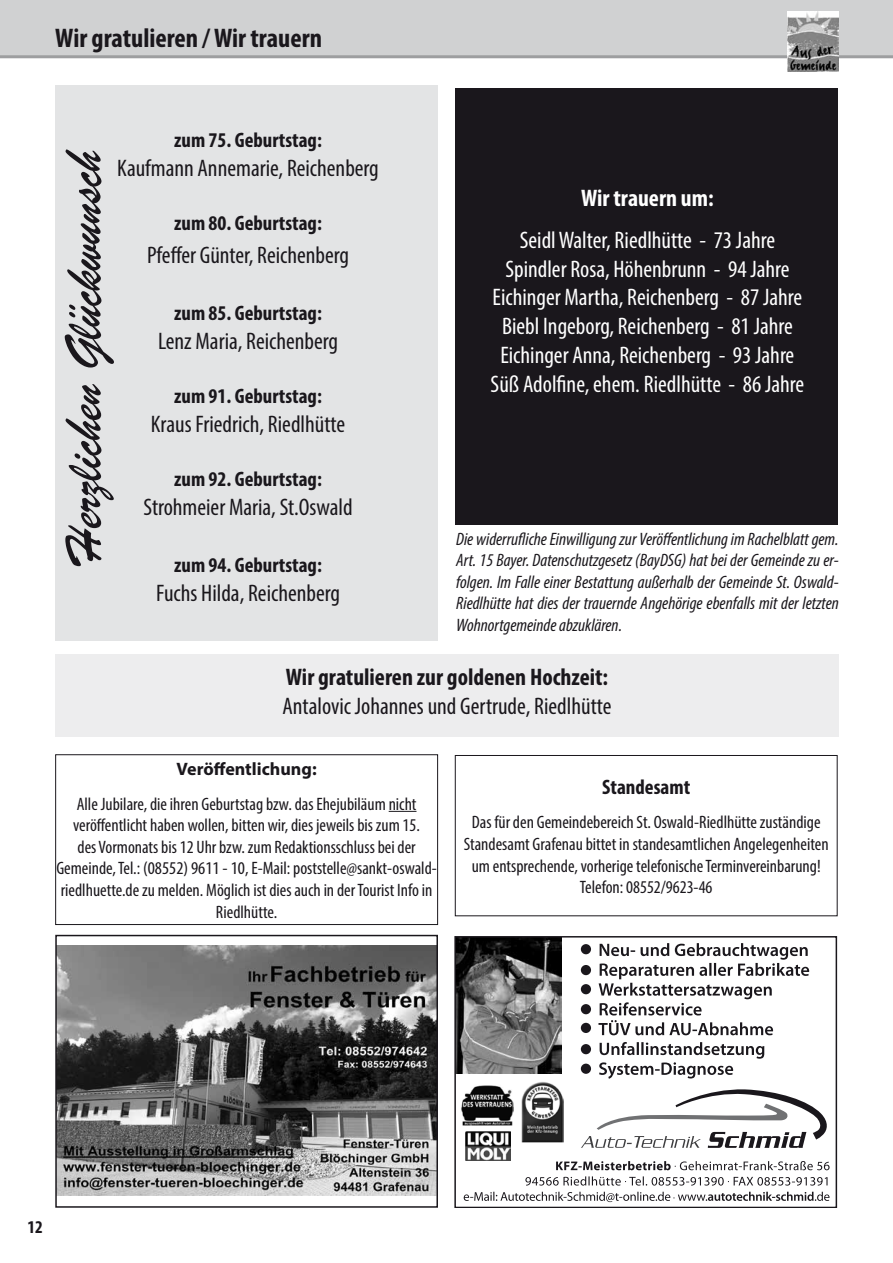
<style>
.page{position:relative;width:893px;height:1263px;background:#fff}
.page>*{position:absolute;margin:0;border:0;box-sizing:border-box;transform-origin:0 0}
.t1{font:54px "Brush Script";letter-spacing:-.01em;color:#1a171c}
.t2{font:700 condensed 27px "Myriad Pro";color:#1a171c}
.t3{font:condensed 24px/28.8px "Myriad Pro";color:#fff;text-align:center}
.t4{font:condensed 24px "Myriad Pro";color:#1a171c}
.t5{font:700 condensed 24px "Myriad Pro";color:#1a171c}
.t6{font:700 condensed 24px "Myriad Pro";color:#fff}
.t7{font:700 condensed 21px "Myriad Pro";color:#1a171c}
.t8{font:condensed 18px/21.6px "Myriad Pro";color:#1a171c;text-align:center}
.t9{font:italic condensed 18px/21.6px "Myriad Pro";color:#1a171c;text-align:justify}
.t10{font:700 18px "Myriad Pro";color:#1a171c}
.t11{font:700 condensed 18px "Myriad Pro";color:#1a171c}
</style>
<div class="page">
<div style="left:0;top:0;width:893px;height:55px;background:#d0d1d2"></div>
<hr style="left:0;top:55px;width:893px;height:3px;background:#9d9ea0">
<div style="left:55px;top:654px;width:784px;height:83px;background:#ededee"></div>
<div style="left:455px;top:88px;width:383px;height:436px;background:#1a171c"></div>
<div style="left:55px;top:85px;width:383px;height:556px;background:#e3e4e5"></div>
<img style="left:788px;top:12px;width:51px;height:60px">
<svg style="left:389px;top:811px;width:27px;height:1px"></svg>
<div style="left:55px;top:754px;width:383px;height:171px;border:1px solid #1a171c"></div>
<div style="left:455px;top:755px;width:382px;height:161px;border:1px solid #1a171c"></div>
<img style="left:458px;top:939px;width:104px;height:135px">
<svg style="left:599px;top:1042px;width:165px;height:37px"></svg>
<svg style="left:598px;top:943px;width:211px;height:92px"></svg>
<img style="left:465px;top:1131px;width:45px;height:29px">
<img style="left:461px;top:1085px;width:53px;height:40px">
<img style="left:521px;top:1082px;width:42px;height:61px">
<div style="left:581px;top:944px;width:10px;height:10px;background:#1a171c;border-radius:50%"></div>
<div style="left:581px;top:965px;width:10px;height:10px;background:#1a171c;border-radius:50%"></div>
<div style="left:581px;top:984px;width:10px;height:10px;background:#1a171c;border-radius:50%"></div>
<div style="left:581px;top:1004px;width:10px;height:10px;background:#1a171c;border-radius:50%"></div>
<div style="left:581px;top:1023px;width:10px;height:10px;background:#1a171c;border-radius:50%"></div>
<div style="left:581px;top:1044px;width:10px;height:10px;background:#1a171c;border-radius:50%"></div>
<div style="left:581px;top:1063px;width:10px;height:11px;background:#1a171c;border-radius:50%"></div>
<svg style="left:464px;top:1192px;width:365px;height:10px"></svg>
<svg style="left:525px;top:1176px;width:302px;height:9px"></svg>
<svg style="left:556px;top:1161px;width:274px;height:9px"></svg>
<svg style="left:581px;top:1089px;width:246px;height:59px"></svg>
<div style="left:455px;top:936px;width:382px;height:272px;border:2px solid #1a171c"></div>
<img style="left:58px;top:945px;width:377px;height:250px">
<div style="left:55px;top:935px;width:383px;height:273px;border:2px solid #1a171c"></div>
<h2 class="t2" style="left:55px;top:21px;width:268px">Wir gratulieren / Wir trauern</h2>
<p class="t7" style="left:174px;top:127px;width:149px">zum 75. Geburtstag:</p>
<h3 class="t4" style="left:117px;top:154px;width:263px">Kaufmann Annemarie, Reichenberg</h3>
<p class="t7" style="left:174px;top:210px;width:149px">zum 80. Geburtstag:</p>
<h3 class="t4" style="left:147px;top:240px;width:204px">Pfeffer Günter, Reichenberg</h3>
<p class="t7" style="left:174px;top:300px;width:149px">zum 85. Geburtstag:</p>
<h3 class="t4" style="left:158px;top:327px;width:182px">Lenz Maria, Reichenberg</h3>
<p class="t7" style="left:174px;top:383px;width:149px">zum 91. Geburtstag:</p>
<h3 class="t4" style="left:151px;top:409px;width:196px">Kraus Friedrich, Riedlhütte</h3>
<p class="t7" style="left:174px;top:466px;width:149px">zum 92. Geburtstag:</p>
<h3 class="t4" style="left:143px;top:492px;width:211px">Strohmeier Maria, St.Oswald</h3>
<h1 class="t1" style="left:51px;top:563px;width:415px;rotate:-90deg">Herzlichen Glückwunsch</h1>
<p class="t7" style="left:174px;top:552px;width:149px">zum 94. Geburtstag:</p>
<h3 class="t4" style="left:156px;top:579px;width:185px">Fuchs Hilda, Reichenberg</h3>
<h3 class="t6" style="left:581px;top:183px;width:134px">Wir trauern um:</h3>
<h3 class="t3" style="left:491px;top:225px;width:315px">Seidl Walter, Riedlhütte - 73 Jahre Spindler Rosa, Höhenbrunn - 94 Jahre Eichinger Martha, Reichenberg - 87 Jahre Biebl Ingeborg, Reichenberg - 81 Jahre Eichinger Anna, Reichenberg - 93 Jahre Süß Adolfine, ehem. Riedlhütte - 86 Jahre</h3>
<p class="t9" style="left:456px;top:528px;width:384px">Die widerrufliche Einwilligung zur Veröffentlichung im Rachelblatt gem.<br>Art. 15 Bayer. Datenschutzgesetz (BayDSG) hat bei der Gemeinde zu er&shy;folgen. Im Falle einer Bestattung außerhalb der Gemeinde St. Oswald-Riedlhütte hat dies der trauernde Angehörige ebenfalls mit der letzten Wohnortgemeinde abzuklären.</p>
<h3 class="t5" style="left:286px;top:662px;width:324px">Wir gratulieren zur goldenen Hochzeit:</h3>
<h3 class="t4" style="left:283px;top:692px;width:330px">Antalovic Johannes und Gertrude, Riedlhütte</h3>
<p class="t10" style="left:177px;top:757px;width:142px">Veröffentlichung:</p>
<p class="t8" style="left:56px;top:793px;width:382px">Alle Jubilare, die ihren Geburtstag bzw. das Ehejubiläum nicht veröffentlicht haben wollen, bitten wir, dies jeweils bis zum 15.<br>des Vormonats bis 12 Uhr bzw. zum Redaktionsschluss bei der Gemeinde, Tel.: (08552) 9611 - 10, E-Mail: poststelle@sankt-oswald&shy;riedlhuette.de zu melden. Möglich ist dies auch in der Tourist Info in Riedlhütte.</p>
<p class="t7" style="left:602px;top:774px;width:90px">Standesamt</p>
<p class="t8" style="left:464px;top:811px;width:366px">Das für den Gemeindebereich St. Oswald-Riedlhütte zuständige Standesamt Grafenau bittet in standesamtlichen Angelegenheiten um entsprechende, vorherige telefonische Terminvereinbarung!<br>Telefon: 08552/9623-46</p>
<p class="t11" style="left:28px;top:1216px;width:17px">12</p>
</div>
